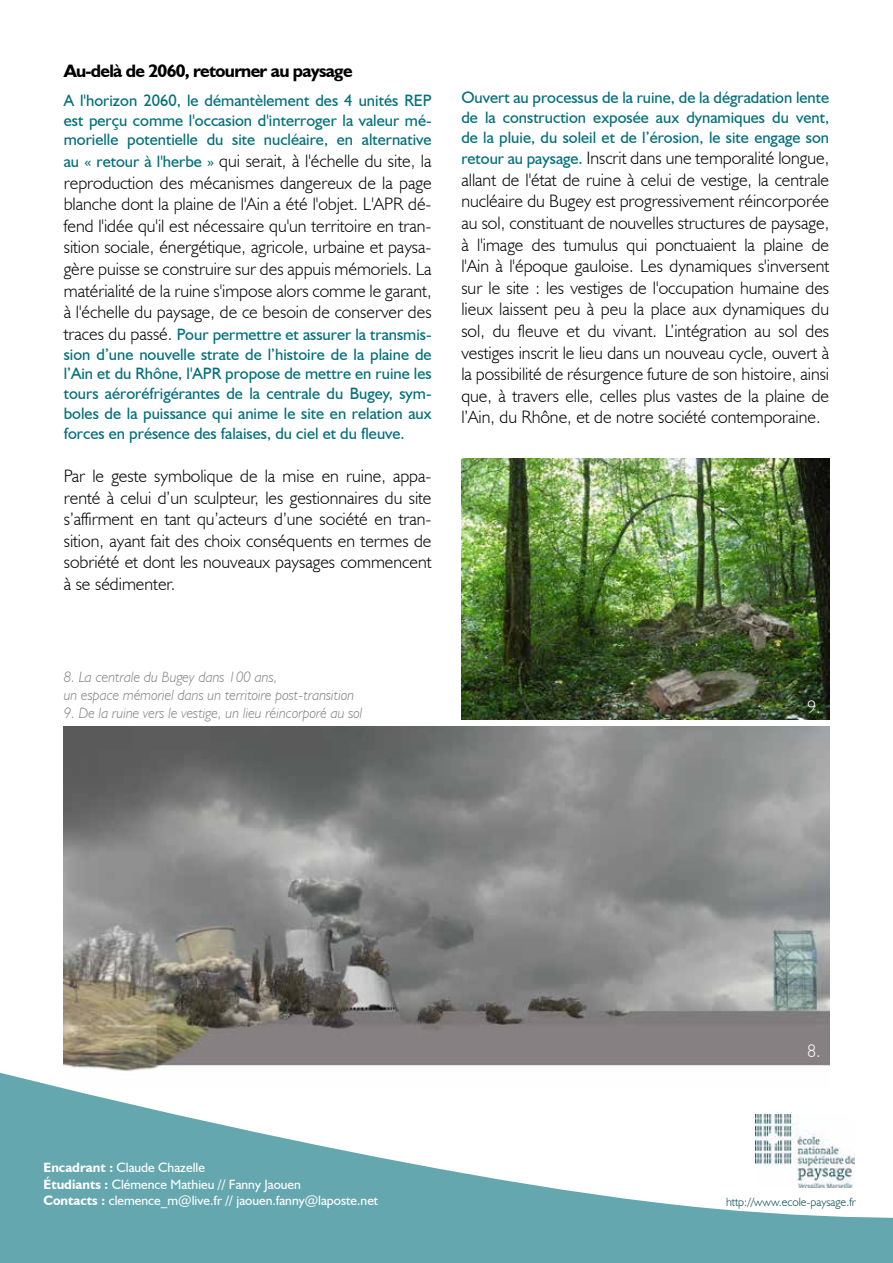
<style>
.page{position:relative;width:893px;height:1263px;background:#fff}
.page>*{position:absolute;margin:0;border:0;box-sizing:border-box;transform-origin:0 0}
.t1{font:300 18px/21.6px "Humanist 521 BT";color:#000;text-align:justify}
.t2{font:700 18px "Humanist 521 BT";letter-spacing:-.04em;color:#000}
.t3{font:300 18px "Humanist 521 BT";color:#fff}
.t4{font:16.5px/19.8px "Humanist 521 BT";color:#006f7a;text-align:justify}
.t5{font:italic 300 15px/18px "Humanist 521 BT";color:#808285}
.t6{font:13.5px/16.2px "Humanist 521 BT";color:#fff}
.t7{font:300 12px "Humanist 521 BT";color:#004653}
.s1{font-weight:400;font-size:16.5px;color:#006f7a}
.s2{font-weight:300;font-size:18px;color:#000}
.s3{font-weight:700}
</style>
<div class="page">
<img style="left:64px;top:726px;width:765px;height:340px">
<svg style="left:0;top:1066px;width:893px;height:197px;fill:#64a7ae"></svg>
<img style="left:461px;top:459px;width:368px;height:260px">
<div style="left:751px;top:1114px;width:104px;height:83px;background:#fff"></div>
<img style="left:756px;top:1114px;width:99px;height:73px">
<p class="t2" style="left:64px;top:60px;width:290px">Au-delà de 2060, retourner au paysage</p>
<p class="t4" style="left:64px;top:90px;width:369px">A l'horizon 2060, le démantèlement des 4 unités REP est perçu comme l'occasion d'interroger la valeur mé&shy;morielle potentielle du site nucléaire, en alternative</p>
<p class="t1" style="left:64px;top:150px;width:369px"><span class="s1">au « retour à l'herbe »</span> qui serait, à l'échelle du site, la reproduction des mécanismes dangereux de la page blanche dont la plaine de l'Ain a été l'objet. L'APR dé&shy;fend l'idée qu'il est nécessaire qu'un territoire en tran&shy;sition sociale, énergétique, agricole, urbaine et paysa&shy;gère puisse se construire sur des appuis mémoriels. La matérialité de la ruine s'impose alors comme le garant, à l'échelle du paysage, de ce besoin de conserver des</p>
<p class="t4" style="left:64px;top:324px;width:369px"><span class="s2">traces du passé.</span> Pour permettre et assurer la transmis&shy;sion d’une nouvelle strate de l’histoire de la plaine de l’Ain et du Rhône, l'APR propose de mettre en ruine les tours aéroréfrigérantes de la centrale du Bugey, sym&shy;boles de la puissance qui anime le site en relation aux forces en présence des falaises, du ciel et du fleuve.</p>
<p class="t1" style="left:64px;top:465px;width:370px">Par le geste symbolique de la mise en ruine, appa&shy;renté à celui d’un sculpteur, les gestionnaires du site s’affirment en tant qu’acteurs d’une société en tran&shy;sition, ayant fait des choix conséquents en termes de sobriété et dont les nouveaux paysages commencent à se sédimenter.</p>
<p class="t4" style="left:461px;top:87px;width:369px">Ouvert au processus de la ruine, de la dégradation lente de la construction exposée aux dynamiques du vent, de la pluie, du soleil et de l’érosion, le site engage son</p>
<p class="t1" style="left:461px;top:147px;width:370px"><span class="s1">retour au paysage.</span> I nscrit dans une temporalité longue, allant de l'état de ruine à celui de vestige, la centrale nucléaire du Bugey est progressivement réincorporée au sol, constituant de nouvelles structures de paysage, à l'image des tumulus qui ponctuaient la plaine de l'Ain à l'époque gauloise. Les dynamiques s'inversent sur le site : les vestiges de l'occupation humaine des lieux laissent peu à peu la place aux dynamiques du sol, du fleuve et du vivant. L’intégration au sol des vestiges inscrit le lieu dans un nouveau cycle, ouvert à la possibilité de résurgence future de son histoire, ainsi que, à travers elle, celles plus vastes de la plaine de l’Ain, du Rhône, et de notre société contemporaine.</p>
<p class="t5" style="left:64px;top:667px;width:292px">8. La centrale du Bugey dans 100 ans,<br>un espace mémoriel dans un territoire post-transition</p>
<p class="t5" style="left:64px;top:703px;width:300px">9. De la ruine vers le vestige, un lieu réincorporé au sol</p>
<p class="t3" style="left:807px;top:696px;width:15px">9.</p>
<p class="t6" style="left:44px;top:1159px;width:336px"><span class="s3">Encadrant :</span> Claude Chazelle<br><span class="s3">étudiants :</span> Clémence Mathieu // Fanny Jaouen<br><span class="s3">Contacts :</span> clemence_m@live.fr // jaouen.fanny@laposte.net</p>
<p class="t3" style="left:807px;top:1039px;width:15px">8.</p>
<p class="t7" style="left:726px;top:1195px;width:131px">http://www.ecole-paysage.fr</p>
</div>
